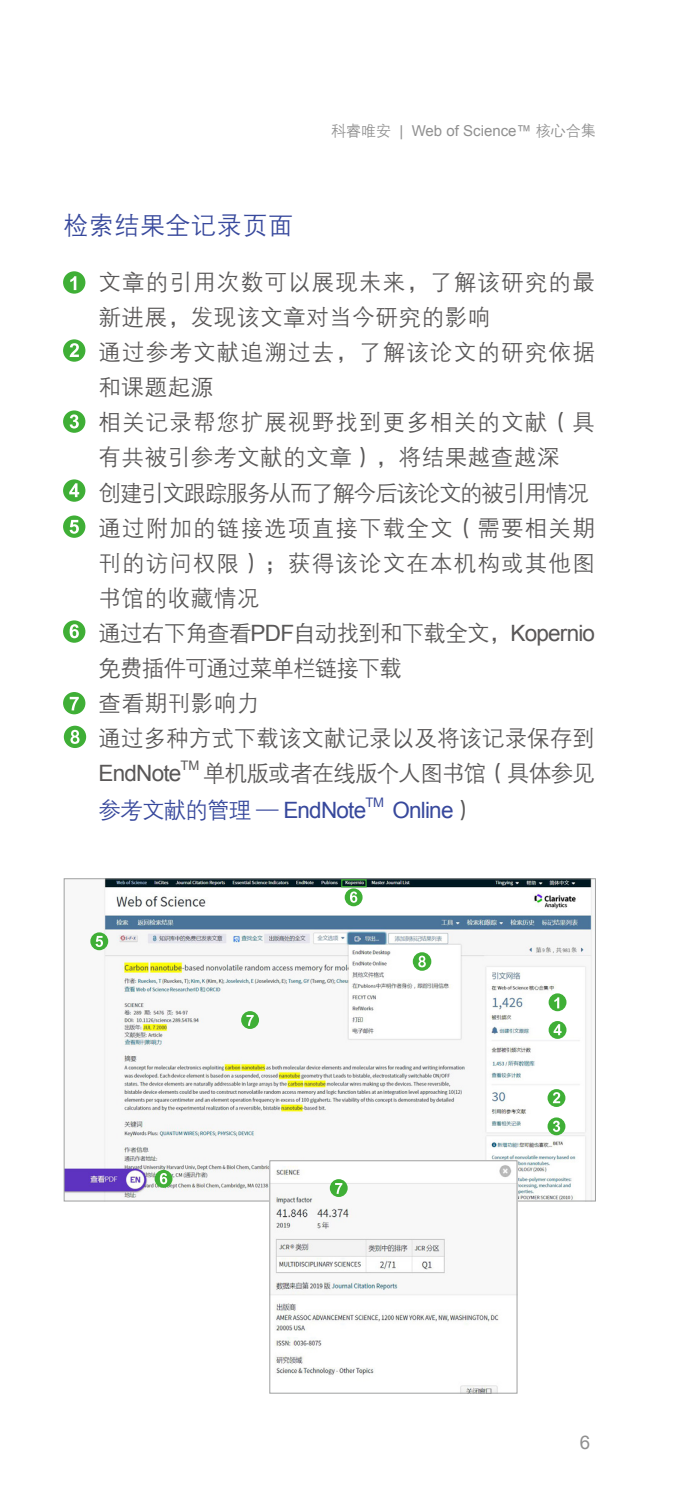
<style>
.page{position:relative;width:688px;height:1489px;background:#fff}
.page>*{position:absolute;margin:0;border:0;box-sizing:border-box;transform-origin:0 0}
.t1{font:25px "FZZDXJW GB1 0";letter-spacing:.025em;color:#37489c}
.t2{font:22.5px/35px "FZZDXJW GB1 0";letter-spacing:.025em;color:#595757}
.t3{font:22.5px/37.5px "FZZDXJW GB1 0";letter-spacing:-.035em;color:#595757}
.t4{font:22.5px "Arial";letter-spacing:-.035em;color:#595757}
.t5{font:22.5px "Arial";letter-spacing:-.035em;color:#37489c}
.t6{font:18.75px "Arial";color:#909090}
.t7{font:15px "Arial";color:#909090}
.t8{font:13px "Arial";color:#595757}
.t9{font:13px "Arial";color:#37489c}
.s1{font-family:"FZZDXJW GB1 0"}
.s2{font-family:"Arial"}
.s3{color:#37489c}
.s4{font-family:"Arial";color:#37489c}
.s5{font-family:"FZZDXJW GB1 0";color:#595757}
</style>
<div class="page">
<div style="left:63px;top:271px;width:22px;height:22px;background:#3faf36;border-radius:50%"></div>
<svg style="left:70px;top:276px;width:6px;height:14px"></svg>
<div style="left:63px;top:339px;width:22px;height:23px;background:#3faf36;border-radius:50%"></div>
<svg style="left:70px;top:343px;width:9px;height:14px"></svg>
<div style="left:63px;top:410px;width:22px;height:23px;background:#3faf36;border-radius:50%"></div>
<svg style="left:70px;top:414px;width:9px;height:14px"></svg>
<div style="left:63px;top:479px;width:22px;height:22px;background:#3faf36;border-radius:50%"></div>
<svg style="left:69px;top:483px;width:10px;height:14px"></svg>
<div style="left:63px;top:515px;width:22px;height:23px;background:#3faf36;border-radius:50%"></div>
<svg style="left:70px;top:520px;width:9px;height:13px"></svg>
<div style="left:63px;top:620px;width:22px;height:22px;background:#3faf36;border-radius:50%"></div>
<svg style="left:70px;top:624px;width:9px;height:14px"></svg>
<div style="left:63px;top:692px;width:22px;height:22px;background:#3faf36;border-radius:50%"></div>
<svg style="left:70px;top:696px;width:9px;height:14px"></svg>
<img style="left:66px;top:880px;width:527px;height:319px">
<svg style="left:548px;top:993px;width:18px;height:18px"></svg>
<svg style="left:554px;top:997px;width:5px;height:11px"></svg>
<div style="left:547px;top:1089px;width:18px;height:17px;background:#3faf36;border-radius:50%"></div>
<svg style="left:552px;top:1092px;width:8px;height:11px"></svg>
<svg style="left:547px;top:1117px;width:18px;height:18px"></svg>
<svg style="left:552px;top:1120px;width:8px;height:11px"></svg>
<svg style="left:548px;top:1020px;width:18px;height:18px"></svg>
<svg style="left:553px;top:1024px;width:8px;height:11px"></svg>
<svg style="left:90px;top:932px;width:18px;height:18px"></svg>
<svg style="left:95px;top:935px;width:8px;height:11px"></svg>
<svg style="left:344px;top:888px;width:18px;height:18px"></svg>
<svg style="left:350px;top:891px;width:7px;height:11px"></svg>
<svg style="left:154px;top:1169px;width:18px;height:18px"></svg>
<svg style="left:160px;top:1172px;width:7px;height:12px"></svg>
<div style="left:241px;top:1011px;width:18px;height:17px;background:#3faf36;border-radius:50%"></div>
<svg style="left:246px;top:1015px;width:7px;height:10px"></svg>
<svg style="left:412px;top:952px;width:19px;height:18px"></svg>
<svg style="left:418px;top:955px;width:7px;height:12px"></svg>
<div style="left:341px;top:879px;width:25px;height:8px;border:1px solid #3faf36"></div>
<img style="left:271px;top:1162px;width:244px;height:229px">
<div style="left:269px;top:1160px;width:248px;height:233px;border:1px solid #9fa0a0"></div>
<div style="left:330px;top:1179px;width:17px;height:17px;background:#3faf36;border-radius:50%"></div>
<svg style="left:335px;top:1183px;width:7px;height:10px"></svg>
<div style="left:64px;top:725px;width:22px;height:23px;background:#3faf36;border-radius:50%"></div>
<svg style="left:70px;top:729px;width:9px;height:15px"></svg>
<p class="t1" style="left:63px;top:212px;width:232px">检索结果全记录页面</p>
<p class="t7" style="left:331px;top:121px;width:266px"><span class="s1">科睿唯安</span> | Web of Science™ <span class="s1">核心合集</span></p>
<p class="t2" style="left:98px;top:266px;width:498px">文章的引用次数可以展现未来，了解该研究的最新进展，发现该文章对当今研究的影响<br>通过参考文献追溯过去，了解该论文的研究依据和课题起源<br>相关记录帮您扩展视野找到更多相关的文献（具有共被引参考文献的文章），将结果越查越深<br>创建引文跟踪服务从而了解今后该论文的被引用情况通过附加的链接选项直接下载全文（需要相关期刊的访问权限）；获得该论文在本机构或其他图书馆的收藏情况<br>通过右下角查看<span class="s2">PDF</span>自动找到和下载全文，<span class="s2">Kopernio</span>免费插件可通过菜单栏链接下载<br>查看期刊影响力<br>通过多种方式下载该文献记录以及将该记录保存到</p>
<p class="t4" style="left:98px;top:758px;width:84px">EndNote</p>
<p class="t8" style="left:180px;top:756px;width:20px">TM</p>
<p class="t3" style="left:98px;top:755px;width:498px;text-indent:104px">单机版或者在线版个人图书馆（具体参见<span class="s3">参考文献的管理 ─</span> <span class="s4">EndNote</span></p>
<p class="t9" style="left:365px;top:794px;width:20px">TM</p>
<p class="t5" style="left:392px;top:795px;width:84px">Online<span class="s5">）</span></p>
<p class="t6" style="left:579px;top:1429px;width:12px">6</p>
</div>
